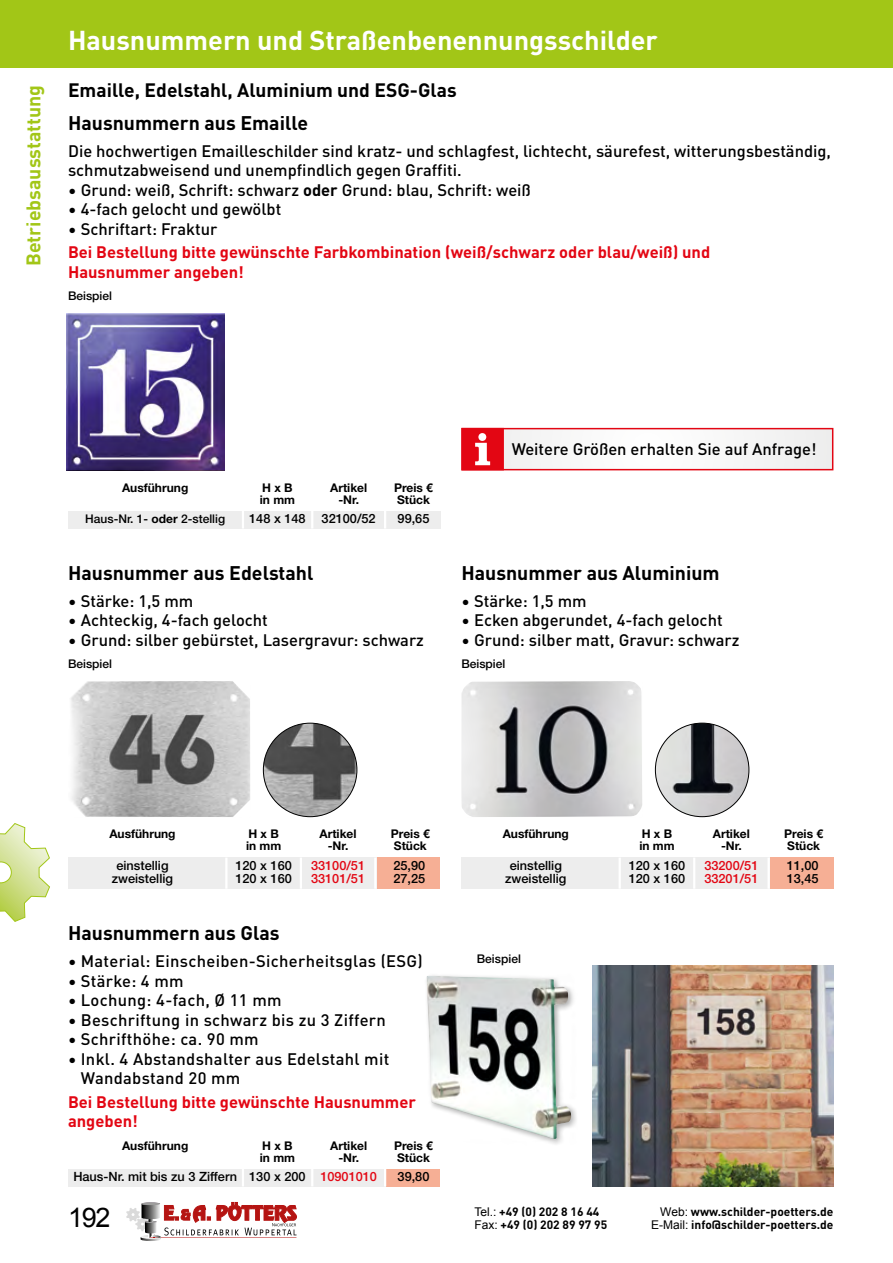
<style>
.page{position:relative;width:893px;height:1263px;background:#fff}
.page>*{position:absolute;margin:0;border:0;box-sizing:border-box;transform-origin:0 0}
.t1{font:700 27px "DIN Pro";color:#fff}
.t2{font:27px "Arial";color:#000}
.t3{font:700 19.5px "DIN Pro";color:#000}
.t4{font:700 19.5px "DIN Pro";color:#a2c617}
.t5{font:700 19.2px "DIN Pro";color:#000}
.t6{font:500 16.5px/19.5px "DIN Pro";color:#000}
.t7{font:500 16.5px/19.5px "DIN Pro";letter-spacing:.02em;color:#000}
.t8{font:700 16.5px/19.5px "DIN Pro";color:#e30613}
.t9{font:500 12.75px "Helvetica Neue LT Pro";color:#000}
.t10{font:500 12.75px "Helvetica Neue LT Pro";color:#e30613}
.t11{font:700 12px "Helvetica Neue LT Pro";color:#000}
.t12{font:700 12px "DIN Pro";color:#000}
.t13{font:500 12px "Helvetica Neue LT Pro";color:#000}
.s1{font-weight:700}
.s2{color:#e30613}
.s3{font-family:"Arial";font-weight:400}
</style>
<div class="page">
<div style="left:0;top:0;width:893px;height:68px;background:#a2c617"></div>
<div style="left:408px;top:946px;width:182px;height:195px;background:#000;opacity:.15"></div>
<svg style="left:0;top:823px;width:50px;height:99px"></svg>
<div style="left:68px;top:511px;width:372px;height:17px;background:#ededed"></div>
<svg style="left:311px;top:511px;width:2px;height:17px"></svg>
<svg style="left:384px;top:511px;width:2px;height:17px"></svg>
<svg style="left:242px;top:511px;width:2px;height:17px"></svg>
<div style="left:374px;top:857px;width:66px;height:32px;background:#f6af95"></div>
<div style="left:68px;top:857px;width:308px;height:32px;background:#ededed"></div>
<hr style="left:374px;top:857px;width:2px;height:32px;background:#fff">
<hr style="left:300px;top:857px;width:2px;height:32px;background:#fff">
<hr style="left:225px;top:857px;width:2px;height:32px;background:#fff">
<div style="left:767px;top:857px;width:66px;height:32px;background:#f6af95"></div>
<div style="left:461px;top:857px;width:309px;height:32px;background:#ededed"></div>
<hr style="left:767px;top:857px;width:3px;height:32px;background:#fff">
<hr style="left:693px;top:857px;width:2px;height:32px;background:#fff">
<hr style="left:619px;top:857px;width:2px;height:32px;background:#fff">
<div style="left:462px;top:429px;width:371px;height:41px;background:#f7f7f7"></div>
<div style="left:461px;top:428px;width:372px;height:42px;border:2px solid #e30613"></div>
<div style="left:461px;top:428px;width:43px;height:42px;background:#e30613;border:2px solid #e30613"></div>
<svg style="left:475px;top:433px;width:15px;height:32px"></svg>
<div style="left:385px;top:1169px;width:55px;height:17px;background:#f6af95"></div>
<div style="left:68px;top:1169px;width:317px;height:17px;background:#ededed"></div>
<svg style="left:311px;top:1169px;width:2px;height:17px"></svg>
<svg style="left:384px;top:1169px;width:2px;height:17px"></svg>
<svg style="left:242px;top:1169px;width:2px;height:17px"></svg>
<svg style="left:126px;top:1202px;width:171px;height:39px"></svg>
<img style="left:67px;top:313px;width:157px;height:157px">
<img style="left:71px;top:681px;width:179px;height:136px">
<img style="left:461px;top:681px;width:181px;height:136px">
<img style="left:263px;top:723px;width:94px;height:94px;border-radius:47px">
<img style="left:655px;top:723px;width:94px;height:94px;border-radius:47px">
<img style="left:592px;top:965px;width:241px;height:221px">
<h1 class="t1" style="left:68px;top:20px;width:591px">Hausnummern und Straßenbenennungsschilder</h1>
<p class="t4" style="left:18px;top:266px;width:183px;rotate:-90deg">Betriebsausstattung</p>
<p class="t5" style="left:68px;top:75px;width:390px">Emaille, Edelstahl, Aluminium und ESG-Glas</p>
<p class="t3" style="left:68px;top:108px;width:242px">Hausnummern aus Emaille</p>
<p class="t6" style="left:68px;top:140px;width:764px">Die hochwertigen Emailleschilder sind kratz- und schlagfest, lichtecht, säurefest, witterungsbeständig, schmutzabweisend und unempfindlich gegen Graffiti.</p>
<p class="t6" style="left:68px;top:179px;width:464px">• Grund: weiß, Schrift: schwarz <span class="s1">oder</span> Grund: blau, Schrift: weiß</p>
<p class="t6" style="left:68px;top:198px;width:215px">• 4-fach gelocht und gewölbt</p>
<p class="t6" style="left:68px;top:218px;width:151px">• Schriftart: Fraktur</p>
<p class="t8" style="left:68px;top:242px;width:644px">Bei Bestellung bitte gewünschte Farbkombination (weiß/schwarz oder blau/weiß) und<br>Hausnummer angeben!</p>
<p class="t13" style="left:68px;top:289px;width:46px">Beispiel</p>
<p class="t11" style="left:122px;top:480px;width:68px">Ausführung</p>
<p class="t11" style="left:262px;top:480px;width:32px">H x B</p>
<p class="t11" style="left:330px;top:480px;width:39px">Artikel</p>
<p class="t11" style="left:394px;top:480px;width:40px">Preis €</p>
<p class="t11" style="left:260px;top:492px;width:37px">in mm</p>
<p class="t11" style="left:338px;top:492px;width:22px">-Nr.</p>
<p class="t11" style="left:397px;top:492px;width:34px">Stück</p>
<p class="t13" style="left:85px;top:512px;width:141px">Haus-Nr. 1- <span class="s1">oder</span> 2-stellig</p>
<p class="t9" style="left:249px;top:511px;width:128px">148 x 148 32100/52</p>
<p class="t9" style="left:398px;top:511px;width:33px">99,65</p>
<p class="t3" style="left:68px;top:558px;width:247px">Hausnummer aus Edelstahl</p>
<p class="t6" style="left:68px;top:590px;width:127px">• Stärke: 1,5 mm</p>
<p class="t6" style="left:68px;top:610px;width:201px">• Achteckig, 4-fach gelocht</p>
<p class="t6" style="left:68px;top:629px;width:357px">• Grund: silber gebürstet, Lasergravur: schwarz</p>
<p class="t6" style="left:512px;top:438px;width:306px">Weitere Größen erhalten Sie auf Anfrage!</p>
<p class="t3" style="left:461px;top:558px;width:260px">Hausnummer aus Aluminium</p>
<p class="t6" style="left:461px;top:590px;width:127px">• Stärke: 1,5 mm</p>
<p class="t6" style="left:461px;top:610px;width:263px">• Ecken abgerundet, 4-fach gelocht</p>
<p class="t6" style="left:461px;top:629px;width:280px">• Grund: silber matt, Gravur: schwarz</p>
<p class="t13" style="left:68px;top:657px;width:46px">Beispiel</p>
<p class="t13" style="left:461px;top:657px;width:46px">Beispiel</p>
<p class="t11" style="left:109px;top:827px;width:68px">Ausführung</p>
<p class="t11" style="left:248px;top:827px;width:32px">H x B</p>
<p class="t11" style="left:319px;top:827px;width:39px">Artikel</p>
<p class="t11" style="left:391px;top:827px;width:40px">Preis €</p>
<p class="t11" style="left:246px;top:839px;width:37px">in mm</p>
<p class="t11" style="left:328px;top:839px;width:22px">-Nr.</p>
<p class="t11" style="left:394px;top:839px;width:34px">Stück</p>
<p class="t9" style="left:116px;top:857px;width:54px">einstellig</p>
<p class="t9" style="left:235px;top:857px;width:58px">120 x 160</p>
<p class="t10" style="left:311px;top:857px;width:56px">33100/51</p>
<p class="t9" style="left:393px;top:857px;width:33px">25,90</p>
<p class="t9" style="left:112px;top:871px;width:63px">zweistellig</p>
<p class="t9" style="left:235px;top:871px;width:58px">120 x 160</p>
<p class="t10" style="left:311px;top:871px;width:56px">33101/51</p>
<p class="t9" style="left:393px;top:871px;width:33px">27,25</p>
<p class="t3" style="left:68px;top:918px;width:213px">Hausnummern aus Glas</p>
<p class="t7" style="left:68px;top:950px;width:356px">• Material: Einscheiben-Sicherheitsglas (ESG)</p>
<p class="t7" style="left:68px;top:970px;width:117px">• Stärke: 4 mm</p>
<p class="t7" style="left:68px;top:989px;width:215px">• Lochung: 4-fach, Ø 11 mm</p>
<p class="t7" style="left:68px;top:1009px;width:319px">• Beschriftung in schwarz bis zu 3 Ziffern</p>
<p class="t7" style="left:68px;top:1028px;width:192px">• Schrifthöhe: ca. 90 mm</p>
<p class="t7" style="left:81px;top:1048px;width:310px;text-indent:-13px">• Inkl. 4 Abstandshalter aus Edelstahl mit<br>Wandabstand 20 mm</p>
<p class="t8" style="left:68px;top:1091px;width:349px">Bei Bestellung bitte gewünschte Hausnummer angeben!</p>
<p class="t11" style="left:122px;top:1138px;width:68px">Ausführung</p>
<p class="t11" style="left:262px;top:1138px;width:32px">H x B</p>
<p class="t11" style="left:330px;top:1138px;width:39px">Artikel</p>
<p class="t11" style="left:394px;top:1138px;width:40px">Preis €</p>
<p class="t11" style="left:260px;top:1150px;width:37px">in mm</p>
<p class="t11" style="left:338px;top:1150px;width:22px">-Nr.</p>
<p class="t11" style="left:397px;top:1150px;width:34px">Stück</p>
<p class="t11" style="left:503px;top:827px;width:68px">Ausführung</p>
<p class="t11" style="left:642px;top:827px;width:32px">H x B</p>
<p class="t11" style="left:713px;top:827px;width:39px">Artikel</p>
<p class="t11" style="left:784px;top:827px;width:40px">Preis €</p>
<p class="t11" style="left:639px;top:839px;width:37px">in mm</p>
<p class="t11" style="left:721px;top:839px;width:22px">-Nr.</p>
<p class="t11" style="left:787px;top:839px;width:34px">Stück</p>
<p class="t9" style="left:510px;top:857px;width:54px">einstellig</p>
<p class="t9" style="left:629px;top:857px;width:58px">120 x 160</p>
<p class="t10" style="left:704px;top:857px;width:56px">33200/51</p>
<p class="t9" style="left:787px;top:857px;width:33px">11,00</p>
<p class="t9" style="left:505px;top:871px;width:63px">zweistellig</p>
<p class="t9" style="left:629px;top:871px;width:58px">120 x 160</p>
<p class="t10" style="left:704px;top:871px;width:56px">33201/51</p>
<p class="t9" style="left:787px;top:871px;width:33px">13,45</p>
<p class="t13" style="left:477px;top:951px;width:46px">Beispiel</p>
<p class="t9" style="left:73px;top:1169px;width:305px">Haus-Nr. mit bis zu 3 Ziffern 130 x 200 <span class="s2">10901010</span></p>
<p class="t9" style="left:398px;top:1169px;width:33px">39,80</p>
<h1 class="t2" style="left:68px;top:1200px;width:44px">192</h1>
<p class="t12" style="left:474px;top:1202px;width:126px"><span class="s3">Tel.:</span> +49 (0) 202 8 16 44</p>
<p class="t12" style="left:660px;top:1202px;width:175px"><span class="s3">Web:</span> www.schilder-poetters.de</p>
<p class="t12" style="left:474px;top:1215px;width:134px"><span class="s3">Fax:</span> +49 (0) 202 89 97 95</p>
<p class="t12" style="left:651px;top:1215px;width:184px"><span class="s3">E-Mail:</span> info@schilder-poetters.de</p>
</div>
